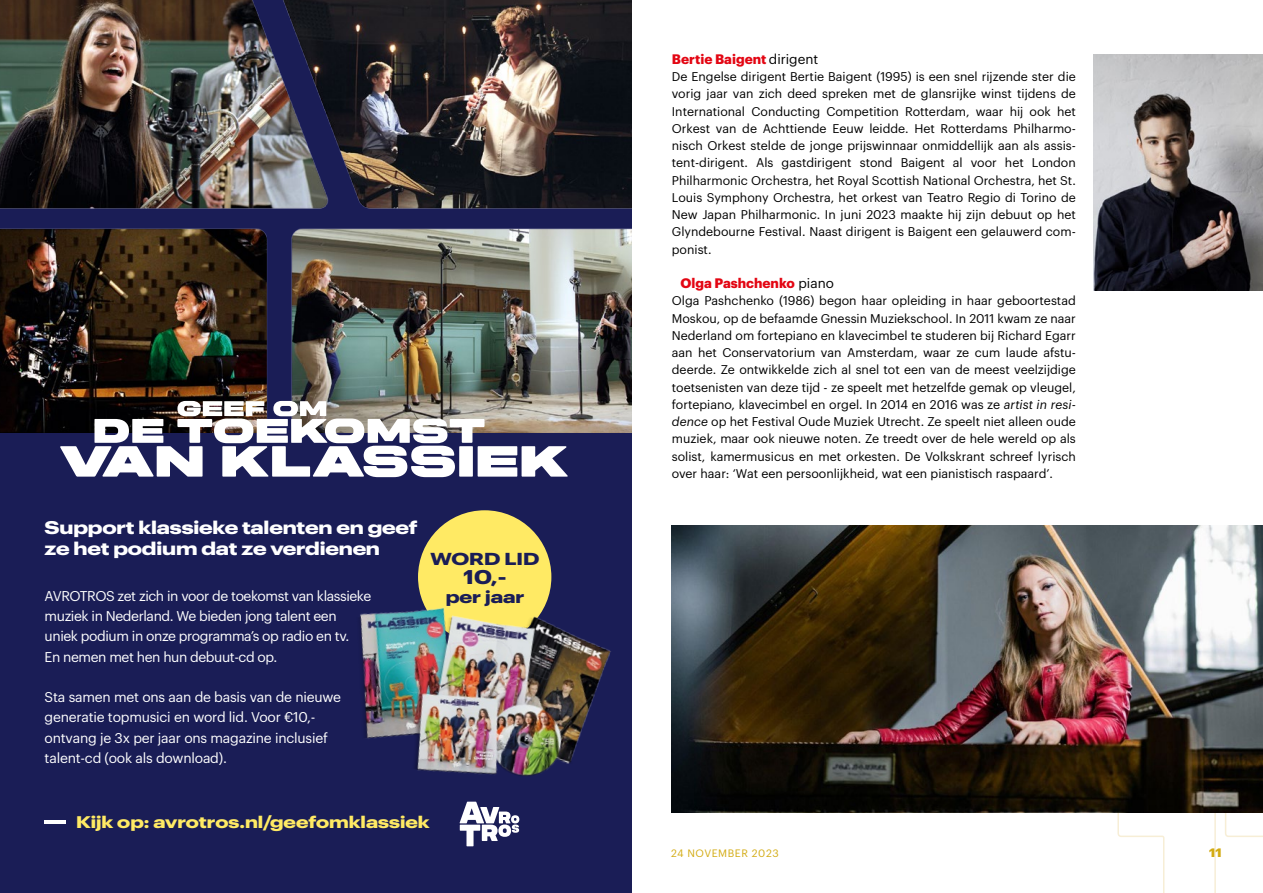
<style>
.page{position:relative;width:1263px;height:893px;background:#fff}
.page>*{position:absolute;margin:0;border:0;box-sizing:border-box;transform-origin:0 0}
.t1{font:700 19.5px "Graphik Wide";color:#1a1d56}
.t2{font:700 18px/21px "Graphik Wide";letter-spacing:-.01em;color:#fff}
.t3{font:700 16.95px "Graphik Wide";color:#1a1d56}
.t4{font:700 16.5px "Graphik Wide";color:#ffea64}
.t5{font:13.8px/20.2px "Graphik";letter-spacing:-.03em;color:#fff}
.Body{font:700 13.5px "Graphik";color:#e30613}
.Body-2{font:12.3px/17.2px "Graphik";color:#000;text-align:justify}
.t6{font:700 12px "Graphik Wide";color:#d3ab12}
.t7{font:10.5px "Graphik";letter-spacing:.055em;color:#d3ab12}
.s1{font-weight:400;color:#000}
.s2{font-style:italic}
</style>
<div class="page">
<div style="left:0;top:0;width:631px;height:893px;background:#1a1d56"></div>
<img style="left:0;top:0;width:631px;height:432px">
<hr style="left:45px;top:821px;width:21px;height:3px;background:#fff">
<svg style="left:60px;top:401px;width:508px;height:76px"></svg>
<svg style="left:460px;top:825px;width:59px;height:21px"></svg>
<div style="left:418px;top:510px;width:133px;height:134px;background:#ffea64;border-radius:50%"></div>
<img style="left:360px;top:554px;width:251px;height:271px">
<img style="left:672px;top:525px;width:591px;height:287px">
<img style="left:1094px;top:54px;width:169px;height:236px">
<p class="t2" style="left:45px;top:515px;width:374px">Support klassieke talenten en geef ze het podium dat ze verdienen</p>
<p class="t3" style="left:431px;top:545px;width:110px">WORD LID</p>
<p class="t1" style="left:463px;top:561px;width:45px">10,-</p>
<p class="t5" style="left:45px;top:585px;width:328px">AVROTROS zet zich in voor de toekomst van klassieke</p>
<p class="t3" style="left:446px;top:583px;width:80px">per jaar</p>
<p class="t5" style="left:45px;top:605px;width:306px">muziek in Nederland. We bieden jong talent een uniek podium in onze programma’s op radio en tv.<br>En nemen met hen hun debuut-cd op.</p>
<p class="t5" style="left:45px;top:686px;width:298px">Sta samen met ons aan de basis van de nieuwe generatie topmusici en word lid. Voor €10,- ontvang je 3x per jaar ons magazine inclusief talent-cd (ook als download).</p>
<p class="t4" style="left:76px;top:809px;width:355px">Kijk op: avrotros.nl/geefomklassiek</p>
<p class="Body" style="left:672px;top:49px;width:148px">Bertie Baigent <span class="s1">dirigent</span></p>
<p class="Body-2" style="left:672px;top:67px;width:405px">De Engelse dirigent Bertie Baigent (1995) is een snel rijzende ster die vorig jaar van zich deed spreken met de glansrijke winst tijdens de International Conducting Competition Rotterdam, waar hij ook het Orkest van de Achttiende Eeuw leidde. Het Rotterdams Philharmo&shy;nisch Orkest stelde de jonge prijswinnaar onmiddellijk aan als assis&shy;tent-dirigent. Als gastdirigent stond Baigent al voor het London Philharmonic Orchestra, het Royal Scottish National Orchestra, het St.<br>Louis Symphony Orchestra, het orkest van Teatro Regio di Torino de New Japan Philharmonic. In juni 2023 maakte hij zijn debuut op het Glyndebourne Festival. Naast dirigent is Baigent een gelauwerd com&shy;ponist.</p>
<p class="Body" style="left:680px;top:273px;width:155px">Olga Pashchenko <span class="s1">piano</span></p>
<p class="Body-2" style="left:672px;top:291px;width:405px">Olga Pashchenko (1986) begon haar opleiding in haar geboortestad Moskou, op de befaamde Gnessin Muziekschool. In 2011 kwam ze naar Nederland om fortepiano en klavecimbel te studeren bij Richard Egarr aan het Conservatorium van Amsterdam, waar ze cum laude afstu&shy;deerde. Ze ontwikkelde zich al snel tot een van de meest veelzijdige toetsenisten van deze tijd - ze speelt met hetzelfde gemak op vleugel, fortepiano, klavecimbel en orgel. In 2014 en 2016 was ze <span class="s2">artist in resi&shy;dence</span> op het Festival Oude Muziek Utrecht. Ze speelt niet alleen oude muziek, maar ook nieuwe noten. Ze treedt over de hele wereld op als solist, kamermusicus en met orkesten. De Volkskrant schreef lyrisch over haar: ‘Wat een persoonlijkheid, wat een pianistisch raspaard’.</p>
<p class="t7" style="left:671px;top:846px;width:109px">24 NOVEMBER 2023</p>
<p class="t6" style="left:1209px;top:844px;width:15px">11</p>
</div>
